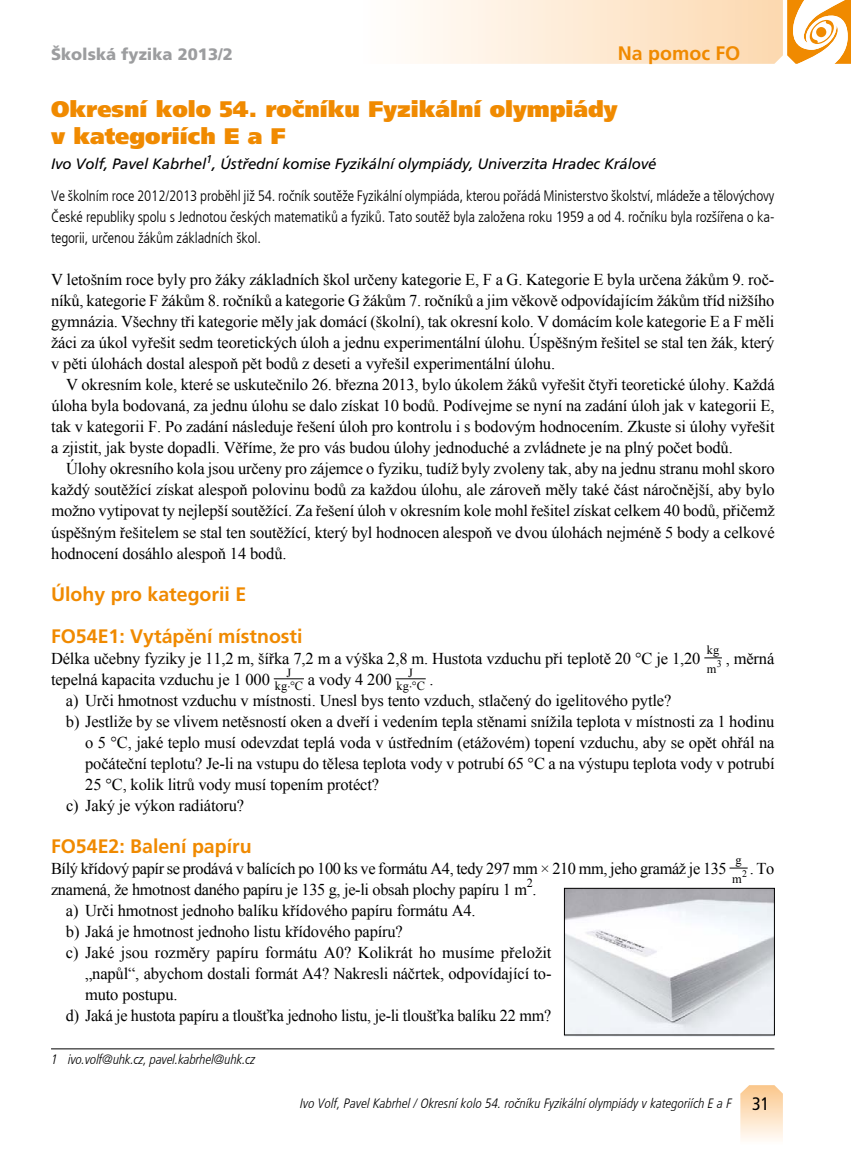
<style>
.page{position:relative;width:851px;height:1149px;background:#fff}
.page>*{position:absolute;margin:0;border:0;box-sizing:border-box;transform-origin:0 0}
.t1{font:900 22.5px/27px "Frutiger LT Com";color:#f08a00}
.t2{font:700 19.5px/42px "Frutiger LT Com";color:#f08a00}
.t3{font:condensed 18px "Frutiger LT Com";color:#000}
.t4{font:16.5px/21px "Times New Roman";letter-spacing:-.01em;color:#000;text-align:justify}
.t5{font:900 16.5px "Frutiger LT Com";color:#9c9d9f}
.t6{font:300 condensed 15px/21px "Frutiger LT Com";letter-spacing:-.01em;color:#000;text-align:justify}
.t7{font:italic 15px "Frutiger LT Com";letter-spacing:-.01em;color:#000}
.t8{font:italic 300 condensed 13.5px "Frutiger LT Com";color:#000}
.t9{font:12.45px/12.8px "Times New Roman";color:#000}
.t10{font:12.3px "Times New Roman";color:#000}
.t11{font:italic 11.25px "Frutiger LT Com";color:#000}
</style>
<div class="page">
<svg style="left:415px;top:0;width:435px;height:64px"></svg>
<svg style="left:740px;top:1085px;width:42px;height:55px;background:#fce2c3"></svg>
<svg style="left:704px;top:657px;width:17px;height:1px"></svg>
<hr style="left:274px;top:678px;width:30px;height:1px;background:#000">
<hr style="left:395px;top:678px;width:30px;height:1px;background:#000">
<svg style="left:729px;top:867px;width:18px;height:1px"></svg>
<hr style="left:51px;top:1048px;width:723px;height:1px;background:#000">
<img style="left:564px;top:889px;width:210px;height:146px">
<div style="left:564px;top:887px;width:210px;height:147px;border:1px solid #000"></div>
<p class="t5" style="left:51px;top:44px;width:183px">Školská fyzika 2013/2</p>
<p class="t2" style="left:617px;top:32px;width:124px">Na pomoc FO</p>
<h1 class="t1" style="left:51px;top:96px;width:568px">Okresní kolo 54. ročníku Fyzikální olympiády v kategoriích E a F</h1>
<p class="t7" style="left:51px;top:155px;width:607px">Ivo Volf, Pavel Kabrhel , Ústřední komise Fyzikální olympiády, Univerzita Hradec Králové</p>
<p class="t11" style="left:206px;top:152px;width:8px">1</p>
<p class="t6" style="left:51px;top:185px;width:724px">Ve školním roce 2012/2013 proběhl již 54. ročník soutěže Fyzikální olympiáda, kterou pořádá Ministerstvo školství, mládeže a tělovýchovy České republiky spolu s Jednotou českých matematiků a fyziků. Tato soutěž byla založena roku 1959 a od 4. ročníku byla rozšířena o ka&shy;tegorii, určenou žákům základních škol.</p>
<p class="t4" style="left:51px;top:269px;width:724px">V letošním roce byly pro žáky základních škol určeny kategorie E, F a G. Kategorie E byla určena žákům 9. roč&shy;níků, kategorie F žákům 8. ročníků a kategorie G žákům 7. ročníků a jim věkově odpovídajícím žákům tříd nižšího gymnázia. Všechny tři kategorie měly jak domácí (školní), tak okresní kolo. V domácím kole kategorie E a F měli žáci za úkol vyřešit sedm teoretických úloh a jednu experimentální úlohu. Úspěšným řešitel se stal ten žák, který v pěti úlohách dostal alespoň pět bodů z deseti a vyřešil experimentální úlohu.</p>
<p class="t4" style="left:51px;top:374px;width:724px;text-indent:15px">V okresním kole, které se uskutečnilo 26. března 2013, bylo úkolem žáků vyřešit čtyři teoretické úlohy. Každá úloha byla bodovaná, za jednu úlohu se dalo získat 10 bodů. Podívejme se nyní na zadání úloh jak v kategorii E, tak v kategorii F. Po zadání následuje řešení úloh pro kontrolu i s bodovým hodnocením. Zkuste si úlohy vyřešit a zjistit, jak byste dopadli. Věříme, že pro vás budou úlohy jednoduché a zvládnete je na plný počet bodů.</p>
<p class="t4" style="left:51px;top:458px;width:724px;text-indent:15px">Úlohy okresního kola jsou určeny pro zájemce o fyziku, tudíž byly zvoleny tak, aby na jednu stranu mohl skoro každý soutěžící získat alespoň polovinu bodů za každou úlohu, ale zároveň měly také část náročnější, aby bylo možno vytipovat ty nejlepší soutěžící. Za řešení úloh v okresním kole mohl řešitel získat celkem 40 bodů, přičemž úspěšným řešitelem se stal ten soutěžící, který byl hodnocen alespoň ve dvou úlohách nejméně 5 body a celkové hodnocení dosáhlo alespoň 14 bodů.</p>
<p class="t2" style="left:51px;top:572px;width:253px">Úlohy pro kategorii E<br>FO54E1: Vytápění místnosti</p>
<p class="t4" style="left:51px;top:647px;width:724px">Délka učebny fyziky je 11,2 m, šířka 7,2 m a výška 2,8 m. Hustota vzduchu při teplotě 20 °C je 1,20 <sub>m</sub><sub>3</sub> , měrná</p>
<p class="t9" style="left:706px;top:642px;width:14px">kg</p>
<p class="t9" style="left:286px;top:666px;width:6px">J</p>
<p class="t9" style="left:396px;top:666px;width:38px;text-indent:12px">J kg⋅°C <sup>.</sup></p>
<p class="t4" style="left:66px;top:689px;width:607px">a) Urči hmotnost vzduchu v místnosti. Unesl bys tento vzduch, stlačený do igelitového pytle?</p>
<p class="t4" style="left:66px;top:710px;width:709px">b) Jestliže by se vlivem netěsností oken a dveří i vedením tepla stěnami snížila teplota v místnosti za 1 hodinu</p>
<p class="t4" style="left:85px;top:731px;width:690px">o 5 °C, jaké teplo musí odevzdat teplá voda v ústředním (etážovém) topení vzduchu, aby se opět ohřál na</p>
<p class="t4" style="left:85px;top:752px;width:690px">počáteční teplotu? Je-li na vstupu do tělesa teplota vody v potrubí 65 °C a na výstupu teplota vody v potrubí</p>
<p class="t4" style="left:85px;top:773px;width:295px">25 °C, kolik litrů vody musí topením protéct?</p>
<p class="t4" style="left:66px;top:794px;width:180px">c) Jaký je výkon radiátoru?</p>
<p class="t2" style="left:51px;top:824px;width:202px">FO54E2: Balení papíru</p>
<p class="t4" style="left:51px;top:857px;width:724px">Bílý křídový papír se prodává v balících po 100 ks ve formátu A4, tedy 297 mm × 210 mm, jeho gramáž je 135 <sub>m</sub><sub>2</sub> . To</p>
<p class="t4" style="left:51px;top:668px;width:342px">tepelná kapacita vzduchu je 1 000 <sub>kg</sub>⋅<sub>°C</sub> a vody 4 200</p>
<p class="t9" style="left:735px;top:852px;width:8px">g</p>
<p class="t10" style="left:526px;top:874px;width:8px">2</p>
<p class="t4" style="left:51px;top:878px;width:487px">znamená, že hmotnost daného papíru je 135 g, je-li obsah plochy papíru 1 m .</p>
<p class="t4" style="left:66px;top:899px;width:411px">a) Urči hmotnost jednoho balíku křídového papíru formátu A4.</p>
<p class="t4" style="left:66px;top:920px;width:338px">b) Jaká je hmotnost jednoho listu křídového papíru?</p>
<p class="t4" style="left:66px;top:941px;width:487px">c) Jaké jsou rozměry papíru formátu A0? Kolikrát ho musíme přeložit</p>
<p class="t4" style="left:85px;top:962px;width:468px">„napůl“, abychom dostali formát A4? Nakresli náčrtek, odpovídající to-</p>
<p class="t4" style="left:85px;top:983px;width:94px">muto postupu.</p>
<p class="t4" style="left:66px;top:1004px;width:487px">d) Jaká je hustota papíru a tloušťka jednoho listu, je-li tloušťka balíku 22 mm?</p>
<p class="t8" style="left:51px;top:1051px;width:206px">1 ivo.volf@uhk.cz, pavel.kabrhel@uhk.cz</p>
<p class="t8" style="left:300px;top:1095px;width:433px">Ivo Volf, Pavel Kabrhel / Okresní kolo 54. ročníku Fyzikální olympiády v kategoriích E a F</p>
<p class="t3" style="left:752px;top:1093px;width:19px">31</p>
</div>
